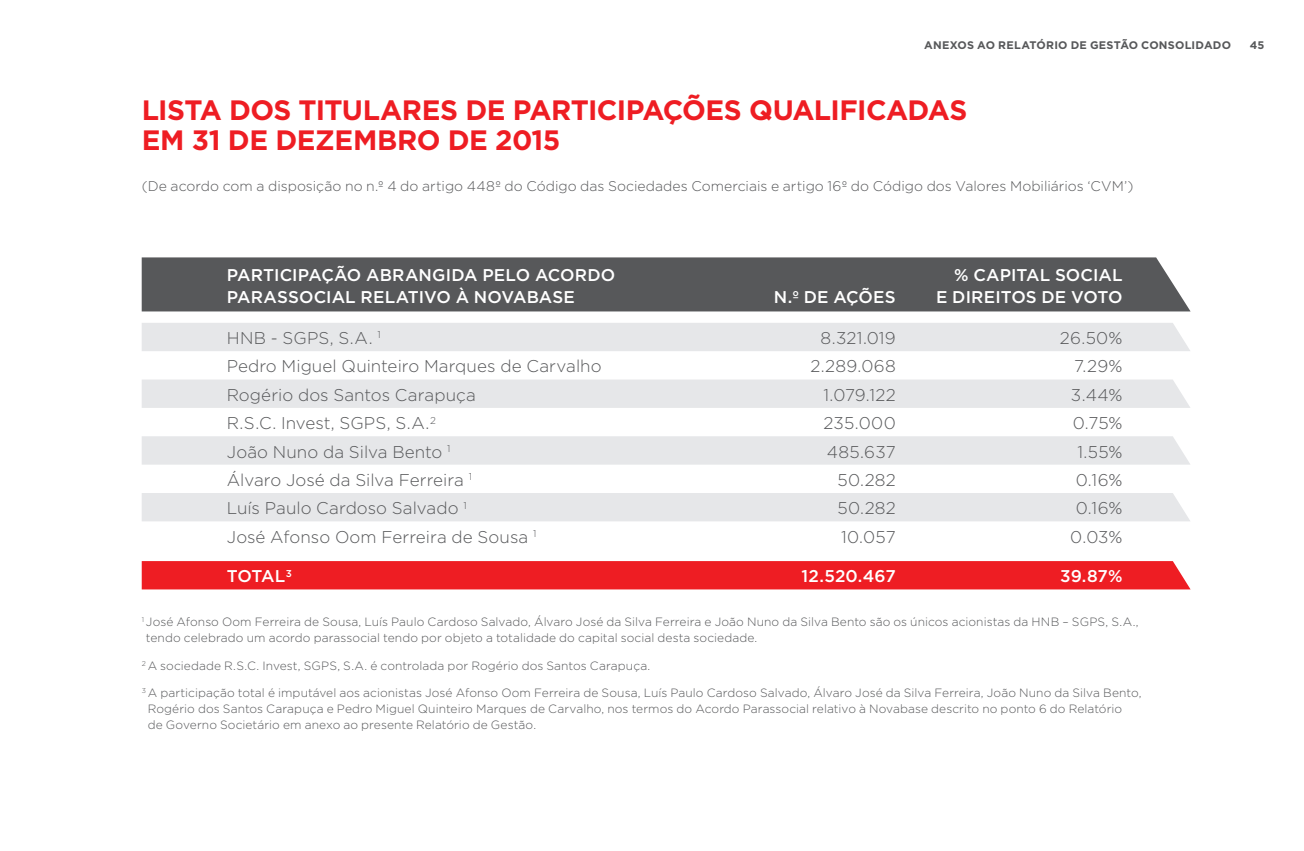
<style>
.page{position:relative;width:1304px;height:851px;background:#fff}
.page>*{position:absolute;margin:0;border:0;box-sizing:border-box;transform-origin:0 0}
.t1{font:700 28px/30px "Gotham HTF";letter-spacing:-.02em;color:#ee1d23}
.t2{font:300 17px "Gotham HTF";letter-spacing:.005em;color:#57585a}
.t3{font:500 17px/22px "Gotham HTF";letter-spacing:.005em;color:#fff}
.t4{font:300 14px "Gotham HTF";letter-spacing:.005em;color:#57585a}
.t5{font:300 12px/16px "Gotham HTF";letter-spacing:.005em;color:#57585a}
.t6{font:700 11px "Gotham HTF";letter-spacing:.02em;color:#57585a}
</style>
<div class="page">
<div style="left:142px;top:493px;width:1048px;height:28px;background:#e6e7e9"></div>
<div style="left:142px;top:436px;width:1048px;height:28px;background:#e6e7e9"></div>
<div style="left:142px;top:379px;width:1048px;height:29px;background:#e6e7e9"></div>
<div style="left:142px;top:323px;width:1048px;height:28px;background:#e6e7e9"></div>
<div style="left:142px;top:561px;width:1049px;height:28px;background:#ee1d23"></div>
<div style="left:142px;top:257px;width:1049px;height:54px;background:#57585a"></div>
<p class="t6" style="left:924px;top:39px;width:308px">ANEXOS AO RELATÓRIO DE GESTÃO CONSOLIDADO</p>
<p class="t6" style="left:1250px;top:39px;width:16px">45</p>
<h1 class="t1" style="left:142px;top:94px;width:827px">LISTA DOS TITULARES DE PARTICIPAÇÕES QUALIFICADAS<br>EM 31 DE DEZEMBRO DE 2015</h1>
<p class="t4" style="left:142px;top:178px;width:993px">(De acordo com a disposição no n.º 4 do artigo 448º do Código das Sociedades Comerciais e artigo 16º do Código dos Valores Mobiliários ‘CVM’)</p>
<h2 class="t3" style="left:227px;top:263px;width:390px">PARTICIPAÇÃO ABRANGIDA PELO ACORDO<br>PARASSOCIAL RELATIVO À NOVABASE</h2>
<h2 class="t3" style="left:774px;top:285px;width:123px">N.º DE AÇÕES</h2>
<h2 class="t3" style="left:936px;top:263px;width:188px;text-align:right">% CAPITAL SOCIAL<br>E DIREITOS DE VOTO</h2>
<h2 class="t2" style="left:227px;top:329px;width:155px">HNB - SGPS, S.A. <sup>1</sup></h2>
<h2 class="t2" style="left:821px;top:329px;width:77px">8.321.019</h2>
<h2 class="t2" style="left:1060px;top:329px;width:64px">26.50%</h2>
<h2 class="t2" style="left:227px;top:357px;width:376px">Pedro Miguel Quinteiro Marques de Carvalho</h2>
<h2 class="t2" style="left:811px;top:357px;width:87px">2.289.068</h2>
<h2 class="t2" style="left:1074px;top:357px;width:50px">7.29%</h2>
<h2 class="t2" style="left:227px;top:385px;width:251px">Rogério dos Santos Carapuça</h2>
<h2 class="t2" style="left:823px;top:385px;width:74px">1.079.122</h2>
<h2 class="t2" style="left:1071px;top:385px;width:53px">3.44%</h2>
<h2 class="t2" style="left:227px;top:414px;width:211px">R.S.C. Invest, SGPS, S.A.<sup>2</sup></h2>
<h2 class="t2" style="left:823px;top:414px;width:74px">235.000</h2>
<h2 class="t2" style="left:1073px;top:414px;width:51px">0.75%</h2>
<h2 class="t2" style="left:227px;top:442px;width:225px">João Nuno da Silva Bento <sup>1</sup></h2>
<h2 class="t2" style="left:827px;top:442px;width:71px">485.637</h2>
<h2 class="t2" style="left:1077px;top:442px;width:47px">1.55%</h2>
<h2 class="t2" style="left:227px;top:470px;width:247px">Álvaro José da Silva Ferreira <sup>1</sup></h2>
<h2 class="t2" style="left:838px;top:470px;width:60px">50.282</h2>
<h2 class="t2" style="left:1076px;top:470px;width:48px">0.16%</h2>
<h2 class="t2" style="left:227px;top:499px;width:242px">Luís Paulo Cardoso Salvado <sup>1</sup></h2>
<h2 class="t2" style="left:838px;top:499px;width:60px">50.282</h2>
<h2 class="t2" style="left:1076px;top:499px;width:48px">0.16%</h2>
<h2 class="t2" style="left:227px;top:527px;width:311px">José Afonso Oom Ferreira de Sousa <sup>1</sup></h2>
<h2 class="t2" style="left:841px;top:527px;width:56px">10.057</h2>
<h2 class="t2" style="left:1070px;top:527px;width:54px">0.03%</h2>
<h2 class="t3" style="left:227px;top:565px;width:67px">TOTAL<sup>3</sup></h2>
<h2 class="t3" style="left:802px;top:565px;width:96px">12.520.467</h2>
<h2 class="t3" style="left:1060px;top:565px;width:64px">39.87%</h2>
<p class="t5" style="left:146px;top:613px;width:994px;text-indent:-4px"><sup>1</sup> José Afonso Oom Ferreira de Sousa, Luís Paulo Cardoso Salvado, Álvaro José da Silva Ferreira e João Nuno da Silva Bento são os únicos acionistas da HNB – SGPS, S.A., tendo celebrado um acordo parassocial tendo por objeto a totalidade do capital social desta sociedade.</p>
<p class="t5" style="left:142px;top:657px;width:510px"><sup>2</sup> A sociedade R.S.C. Invest, SGPS, S.A. é controlada por Rogério dos Santos Carapuça.</p>
<p class="t5" style="left:148px;top:684px;width:995px;text-indent:-6px"><sup>3</sup> A participação total é imputável aos acionistas José Afonso Oom Ferreira de Sousa, Luís Paulo Cardoso Salvado, Álvaro José da Silva Ferreira, João Nuno da Silva Bento,<br>Rogério dos Santos Carapuça e Pedro Miguel Quinteiro Marques de Carvalho, nos termos do Acordo Parassocial relativo à Novabase descrito no ponto 6 do Relatório<br>de Governo Societário em anexo ao presente Relatório de Gestão.</p>
</div>
